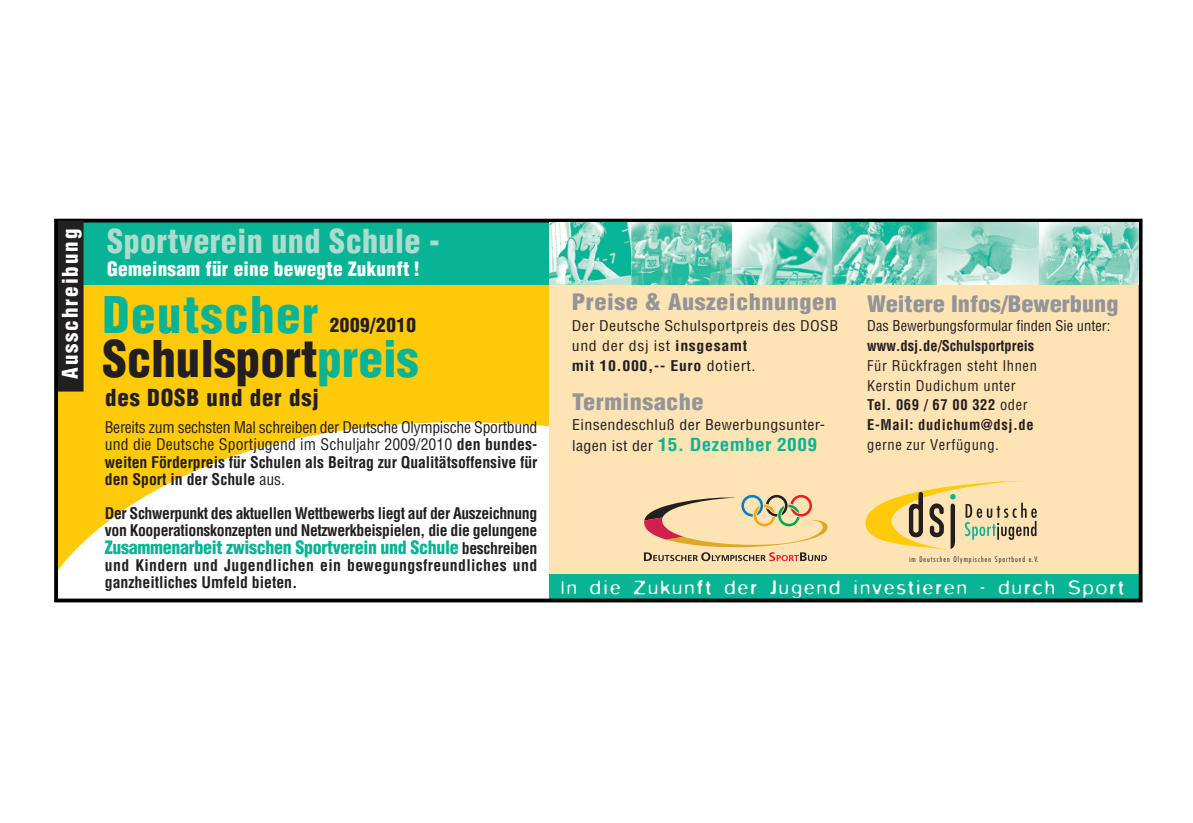
<style>
.page{position:relative;width:1193px;height:823px;background:#fff}
.page>*{position:absolute;margin:0;border:0;box-sizing:border-box;transform-origin:0 0}
.t1{font:900 condensed 49.27px/44.1px "Helvetica";color:#09b495}
.t2{font:900 condensed 32.18px "Helvetica";letter-spacing:.01em;color:#acdccf}
.t3{font:900 condensed 22.95px "Helvetica";letter-spacing:.035em;color:#231f20}
.t4{font:900 condensed 22.28px "Helvetica";letter-spacing:.02em;color:#939598;scale:1.1 1}
.t5{font:900 condensed 22.28px "Helvetica";color:#939598;scale:1.1 1}
.t6{font:300 21.38px "Blur";letter-spacing:.105em;color:#fff}
.t7{font:900 condensed 20.93px "Helvetica";letter-spacing:.095em;color:#fff}
.t8{font:900 condensed 19.35px "Helvetica";letter-spacing:.01em;color:#fff}
.t9{font:900 condensed 19.12px "Helvetica";letter-spacing:.03em;color:#231f20}
.t10{font:900 condensed 18px "Helvetica";letter-spacing:-.02em;color:#09b495}
.t11{font:700 condensed 17.55px "Helvetica";letter-spacing:.02em;color:#09b495;scale:1.1 1}
.t12{font:condensed 15.75px/17.3px "Helvetica";letter-spacing:.005em;color:#231f20;text-align:justify}
.t13{font:700 condensed 15.75px/17.3px "Helvetica";letter-spacing:-.025em;color:#231f20}
.t14{font:700 condensed 15.75px/17.3px "Helvetica";letter-spacing:.025em;color:#231f20}
.t15{font:condensed 14.62px "Helvetica";letter-spacing:.02em;color:#231f20;scale:1.1 1}
.t16{font:condensed 14.4px/19.8px "Helvetica";letter-spacing:.025em;color:#231f20}
.t17{font:condensed 14.4px/20.2px "Helvetica";letter-spacing:.025em;color:#231f20;scale:1.1 1}
.t18{font:condensed 14.4px "Helvetica";color:#231f20}
.t19{font:700 condensed 14.4px "Helvetica";color:#231f20}
.t20{font:300 condensed 7.42px "Futura";letter-spacing:.14em;color:#231f20}
.s1{color:#231f20}
.s2{font-weight:700}
.s3{font-weight:700;font-size:15.75px;color:#231f20}
.s4{font-weight:400;font-size:14.62px;color:#231f20}
</style>
<div class="page">
<svg style="left:59px;top:285px;width:490px;height:284px;fill:#feca0a"></svg>
<div style="left:549px;top:221px;width:591px;height:381px;background:#fee3b4"></div>
<div style="left:549px;top:574px;width:592px;height:27px;background:#09b495"></div>
<div style="left:56px;top:221px;width:493px;height:64px;background:#09b495"></div>
<div style="left:54px;top:219px;width:1088px;height:383px;border:4px solid #000"></div>
<svg style="left:865px;top:480px;width:172px;height:70px"></svg>
<svg style="left:643px;top:495px;width:185px;height:66px"></svg>
<div style="left:58px;top:220px;width:26px;height:171px;background:#231f20;border:2px solid #231f20"></div>
<img style="left:549px;top:223px;width:82px;height:62px">
<img style="left:631px;top:223px;width:507px;height:62px">
<img style="left:732px;top:223px;width:101px;height:62px">
<img style="left:833px;top:223px;width:103px;height:62px">
<h3 class="t7" style="left:62px;top:379px;width:151px;rotate:-90deg">Ausschreibung</h3>
<h2 class="t2" style="left:107px;top:229px;width:334px">Sportverein und Schule -</h2>
<p class="t8" style="left:107px;top:261px;width:314px">Gemeinsam für eine bewegte Zukunft !</p>
<h1 class="t1" style="left:102px;top:297px;width:318px">Deutscher<br><span class="s1">Schulsport</span>preis</h1>
<h3 class="t3" style="left:105px;top:389px;width:215px">des DOSB und der dsj</h3>
<p class="t9" style="left:330px;top:317px;width:88px">2009/2010</p>
<p class="t12" style="left:105px;top:420px;width:434px">Bereits zum sechsten Mal schreiben der Deutsche Olympische Sportbund und die Deutsche Sportjugend im Schuljahr 2009/2010 <span class="s2">den bundes&shy;weiten Förderpreis für Schulen als Beitrag zur Qualitätsoffensive für den Sport in der Schule</span> aus.</p>
<p class="t13" style="left:105px;top:506px;width:434px">Der Schwerpunkt des aktuellen Wettbewerbs liegt auf der Auszeichnung von Kooperationskonzepten und Netzwerkbeispielen, die die gelungene</p>
<p class="t10" style="left:105px;top:540px;width:434px">Zusammenarbeit zwischen Sportverein und Schule <span class="s3">beschreiben</span></p>
<p class="t14" style="left:105px;top:558px;width:434px">und Kindern und Jugendlichen ein bewegungsfreundliches und ganzheitliches Umfeld bieten.</p>
<h3 class="t4" style="left:572px;top:293px;width:242px">Preise &amp; Auszeichnungen</h3>
<p class="t17" style="left:572px;top:316px;width:244px">Der Deutsche Schulsportpreis des DOSB und der dsj ist <span class="s2">insgesamt<br>mit 10.000,-- Euro</span> dotiert.</p>
<h3 class="t4" style="left:572px;top:393px;width:121px">Terminsache</h3>
<p class="t15" style="left:572px;top:419px;width:231px">Einsendeschluß der Bewerbungsunter-</p>
<p class="t11" style="left:572px;top:437px;width:224px"><span class="s4">lagen ist der</span> 15. Dezember 2009</p>
<h3 class="t5" style="left:867px;top:295px;width:230px">Weitere Infos/Bewerbung</h3>
<p class="t18" style="left:867px;top:320px;width:245px">Das Bewerbungsformular finden Sie unter:</p>
<p class="t19" style="left:867px;top:340px;width:169px">www.dsj.de/Schulsportpreis</p>
<p class="t16" style="left:867px;top:357px;width:171px">Für Rückfragen steht Ihnen<br>Kerstin Dudichum unter<br><span class="s2">Tel. 069 / 67 00 322</span> oder<br><span class="s2">E-Mail: dudichum@dsj.de</span></p>
<p class="t16" style="left:867px;top:436px;width:133px">gerne zur Verfügung.</p>
<p class="t20" style="left:909px;top:555px;width:131px">im Deutschen Olympischen Sportbund e.V.</p>
<h3 class="t6" style="left:561px;top:580px;width:565px">In die Zukunft der Jugend investieren - durch Sport</h3>
</div>
